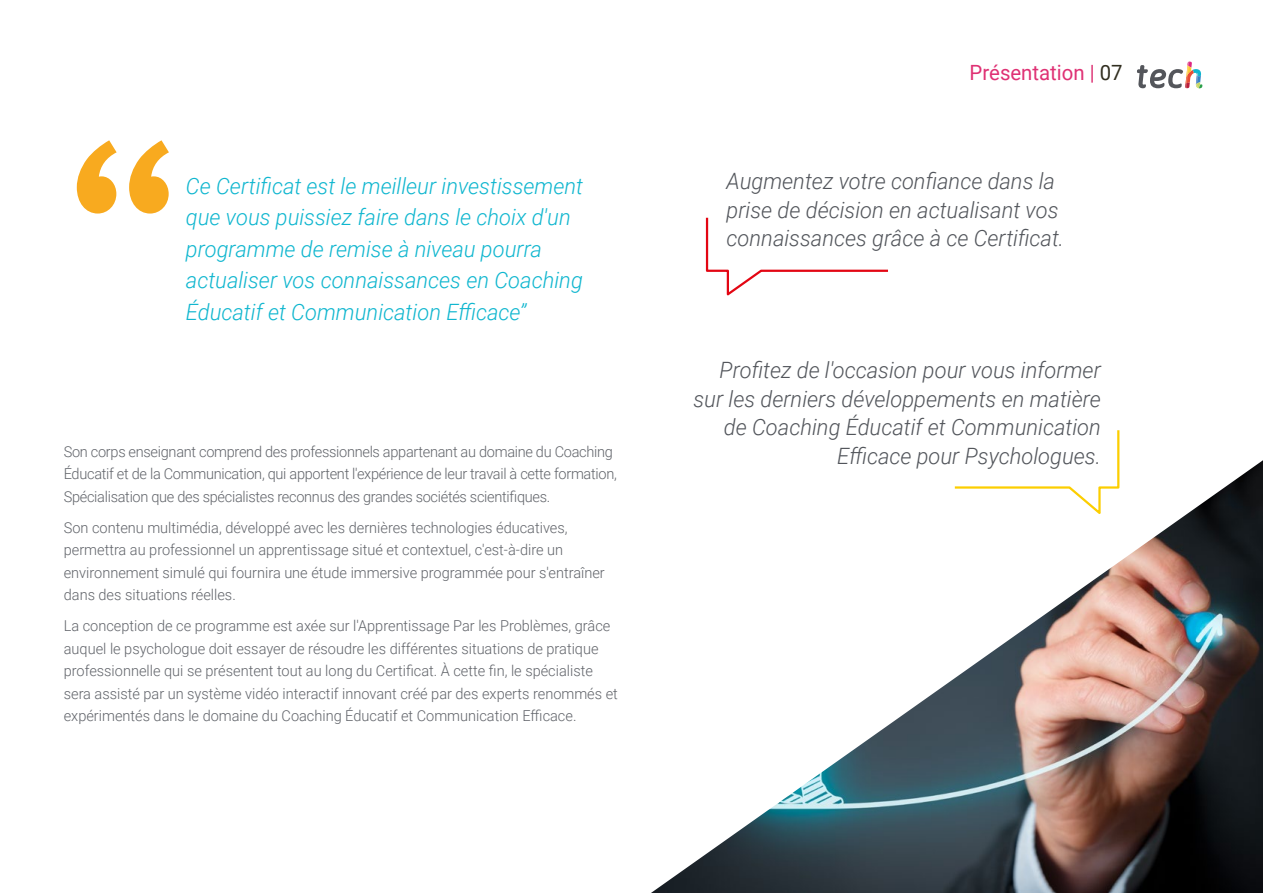
<style>
.page{position:relative;width:1263px;height:893px;background:#fff}
.page>*{position:absolute;margin:0;border:0;box-sizing:border-box;transform-origin:0 0}
.t1{font:italic 300 22.5px/28.5px "Roboto";color:#52555b;text-align:right}
.t2{font:italic 300 22.5px/31.5px "Roboto";color:#0fb6cf}
.t3{font:21px "Roboto";color:#df3174}
.t4{font:300 15px/22.5px "Roboto";color:#61646a}
.t5{font:300 15px/22.5px "Roboto";letter-spacing:-.02em;color:#61646a}
.s1{color:#dc3072}
.s2{color:#312e20}
</style>
<div class="page">
<svg style="left:77px;top:140px;width:92px;height:74px"></svg>
<img style="left:651px;top:460px;width:612px;height:433px">
<svg style="left:952px;top:430px;width:168px;height:88px"></svg>
<svg style="left:705px;top:217px;width:183px;height:79px"></svg>
<svg style="left:1137px;top:62px;width:65px;height:27px"></svg>
<h1 class="t2" style="left:186px;top:169px;width:399px">Ce Certificat est le meilleur investissement que vous puissiez faire dans le choix d'un programme de remise à niveau pourra actualiser vos connaissances en Coaching Éducatif et Communication Efficace’’</h1>
<p class="t5" style="left:64px;top:440px;width:554px">Son corps enseignant comprend des professionnels appartenant au domaine du Coaching<br>Éducatif et de la Communication, qui apportent l'expérience de leur travail à cette formation,<br>Spécialisation que des spécialistes reconnus des grandes sociétés scientifiques.</p>
<p class="t4" style="left:64px;top:516px;width:543px">Son contenu multimédia, développé avec les dernières technologies éducatives, permettra au professionnel un apprentissage situé et contextuel, c'est-à-dire un environnement simulé qui fournira une étude immersive programmée pour s'entraîner dans des situations réelles.</p>
<p class="t4" style="left:64px;top:614px;width:556px">La conception de ce programme est axée sur l'Apprentissage Par les Problèmes, grâce auquel le psychologue doit essayer de résoudre les différentes situations de pratique professionnelle qui se présentent tout au long du Certificat. À cette fin, le spécialiste sera assisté par un système vidéo interactif innovant créé par des experts renommés et expérimentés dans le domaine du Coaching Éducatif et Communication Efficace.</p>
<h2 class="t3" style="left:970px;top:57px;width:155px">Présentation <span class="s1">|</span> <span class="s2">07</span></h2>
<h1 class="t1" style="left:726px;top:166px;width:339px;text-align:left">Augmentez votre confiance dans la prise de décision en actualisant vos connaissances grâce à ce Certificat.</h1>
<h1 class="t1" style="left:693px;top:355px;width:409px">Profitez de l'occasion pour vous informer sur les derniers développements en matière de Coaching Éducatif et Communication Efficace pour Psychologues.</h1>
</div>
